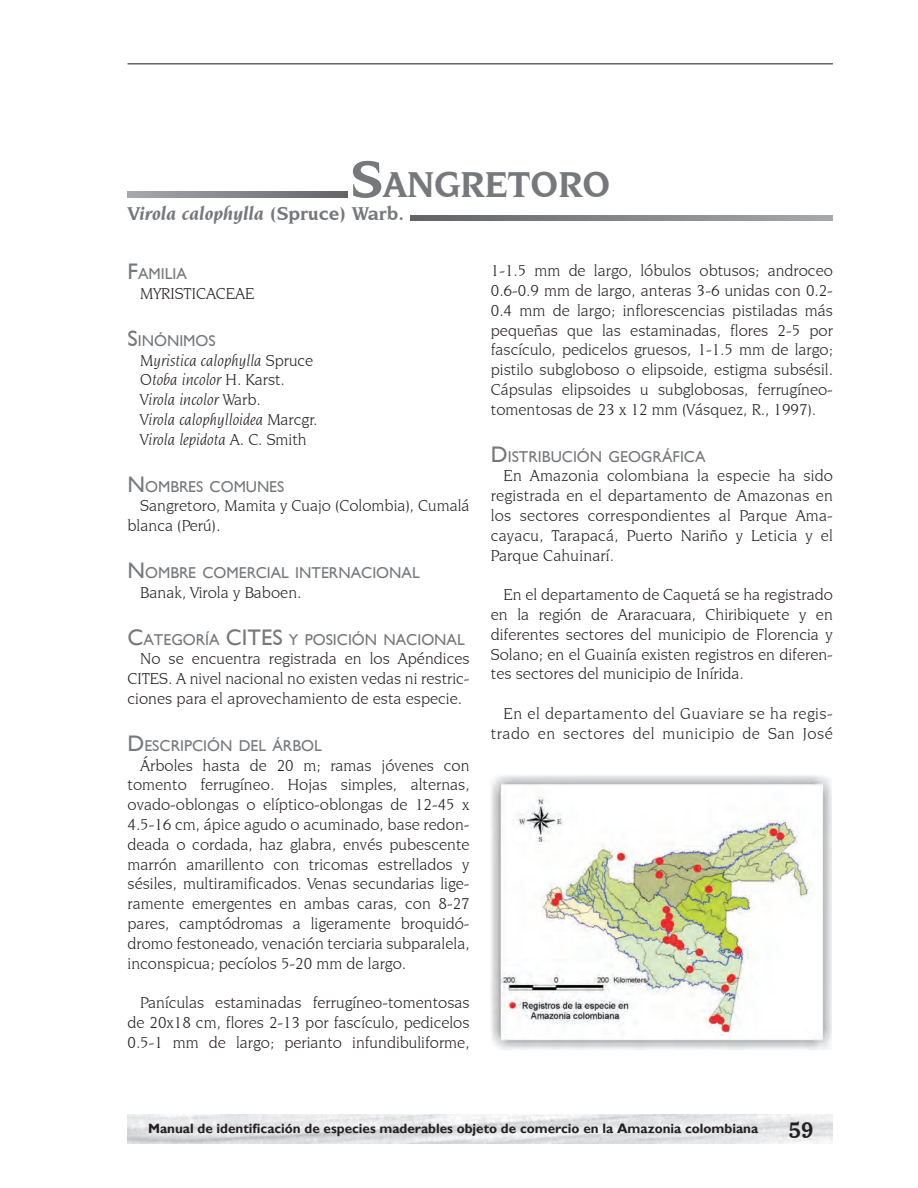
<style>
.page{position:relative;width:918px;height:1188px;background:#fff}
.page>*{position:absolute;margin:0;border:0;box-sizing:border-box;transform-origin:0 0}
.t1{font:700 37.8px "Novarese IT Cby BT";color:#76787b}
.t2{font:22.5px "Cheltenham BT Bold Headline";color:#231f20}
.t3{font:italic 700 19.5px "Novarese IT Cby BT";color:#76787b}
.t4{font:16.5px/19.8px "Novarese IT Cby BT";color:#231f20;text-align:justify}
.t5{font:italic 16.5px/19.8px "Novarese IT Cby BT";color:#231f20}
.t6{font:16.5px/19.8px "Novarese IT Cby BT";letter-spacing:.03em;color:#231f20;text-align:right}
.t7{font:15.75px "Gill Sans";color:#76787b}
.t8{font:700 13.5px "Gill Sans";color:#231f20}
.s1{font-size:54px}
.s2{font-style:normal}
.s3{font-size:22.5px}
</style>
<div class="page">
<hr style="left:128px;top:63px;width:705px;height:2px;background:#636366">
<svg style="left:128px;top:192px;width:220px;height:5px"></svg>
<svg style="left:410px;top:215px;width:423px;height:6px;background:#848589"></svg>
<img style="left:491px;top:775px;width:340px;height:274px">
<h1 class="t1" style="left:350px;top:161px;width:261px"><span class="s1">S</span>ANGRETORO</h1>
<p class="t3" style="left:128px;top:202px;width:278px">Virola calophylla <span class="s2">(Spruce) Warb.</span></p>
<p class="t4" style="left:491px;top:261px;width:344px">1-1.5 mm de largo, lóbulos obtusos; androceo 0.6-0.9 mm de largo, anteras 3-6 unidas con 0.2- 0.4 mm de largo; inflorescencias pistiladas más pequeñas que las estaminadas, flores 2-5 por fascículo, pedicelos gruesos, 1-1.5 mm de largo; pistilo subgloboso o elipsoide, estigma subsésil.<br>Cápsulas elipsoides u subglobosas, ferrugíneo&shy;tomentosas de 23 x 12 mm (Vásquez, R., 1997).</p>
<p class="t7" style="left:491px;top:447px;width:216px"><span class="s3">D</span>ISTRIBUCIÓN GEOGRÁFICA</p>
<p class="t4" style="left:491px;top:466px;width:344px;text-indent:13px">En Amazonia colombiana la especie ha sido registrada en el departamento de Amazonas en los sectores correspondientes al Parque Ama&shy;cayacu, Tarapacá, Puerto Nariño y Leticia y el Parque Cahuinarí.</p>
<p class="t4" style="left:491px;top:585px;width:344px;text-indent:13px">En el departamento de Caquetá se ha registrado en la región de Araracuara, Chiribiquete y en diferentes sectores del municipio de Florencia y Solano; en el Guainía existen registros en diferen&shy;tes sectores del municipio de Inírida.</p>
<p class="t6" style="left:491px;top:703px;width:344px">En el departamento del Guaviare se ha regis&shy;trado en sectores del municipio de San José</p>
<p class="t7" style="left:128px;top:265px;width:61px"><span class="s3">F</span>AMILIA</p>
<p class="t4" style="left:140px;top:283px;width:116px">MYRISTICACEAE</p>
<p class="t7" style="left:128px;top:331px;width:90px"><span class="s3">S</span>INÓNIMOS</p>
<p class="t5" style="left:140px;top:350px;width:178px">Myristica calophylla <span class="s2">Spruce<br></span>Otoba incolor <span class="s2">H. Karst.<br></span>Virola incolor <span class="s2">Warb.<br></span>Virola calophylloidea <span class="s2">Marcgr.<br></span>Virola lepidota <span class="s2">A. C. Smith</span></p>
<p class="t7" style="left:128px;top:477px;width:158px"><span class="s3">N</span>OMBRES COMUNES</p>
<p class="t4" style="left:128px;top:496px;width:344px;text-indent:13px">Sangretoro, Mamita y Cuajo (Colombia), Cumalá blanca (Perú).</p>
<p class="t7" style="left:128px;top:564px;width:294px"><span class="s3">N</span>OMBRE COMERCIAL INTERNACIONAL</p>
<p class="t4" style="left:140px;top:582px;width:163px">Banak, Virola y Baboen.</p>
<p class="t7" style="left:128px;top:630px;width:339px"><span class="s3">C</span>ATEGORÍA <span class="s3">CITES</span> Y POSICIÓN NACIONAL</p>
<p class="t4" style="left:128px;top:649px;width:344px;text-indent:13px">No se encuentra registrada en los Apéndices CITES. A nivel nacional no existen vedas ni restric&shy;ciones para el aprovechamiento de esta especie.</p>
<p class="t7" style="left:128px;top:736px;width:196px"><span class="s3">D</span>ESCRIPCIÓN DEL ÁRBOL</p>
<p class="t4" style="left:128px;top:755px;width:344px;text-indent:13px">Árboles hasta de 20 m; ramas jóvenes con tomento ferrugíneo. Hojas simples, alternas, ovado-oblongas o elíptico-oblongas de 12-45 x 4.5-16 cm, ápice agudo o acuminado, base redon&shy;deada o cordada, haz glabra, envés pubescente marrón amarillento con tricomas estrellados y sésiles, multiramificados. Venas secundarias lige&shy;ramente emergentes en ambas caras, con 8-27 pares, camptódromas a ligeramente broquidó&shy;dromo festoneado, venación terciaria subparalela, inconspicua; pecíolos 5-20 mm de largo.</p>
<p class="t4" style="left:128px;top:993px;width:344px;text-indent:13px">Panículas estaminadas ferrugíneo-tomentosas de 20x18 cm, flores 2-13 por fascículo, pedicelos 0.5-1 mm de largo; perianto infundibuliforme,</p>
<p class="t8" style="left:148px;top:1121px;width:612px">Manual de identificación de especies maderables objeto de comercio en la Amazonia colombiana</p>
<h2 class="t2" style="left:789px;top:1116px;width:26px">59</h2>
</div>
